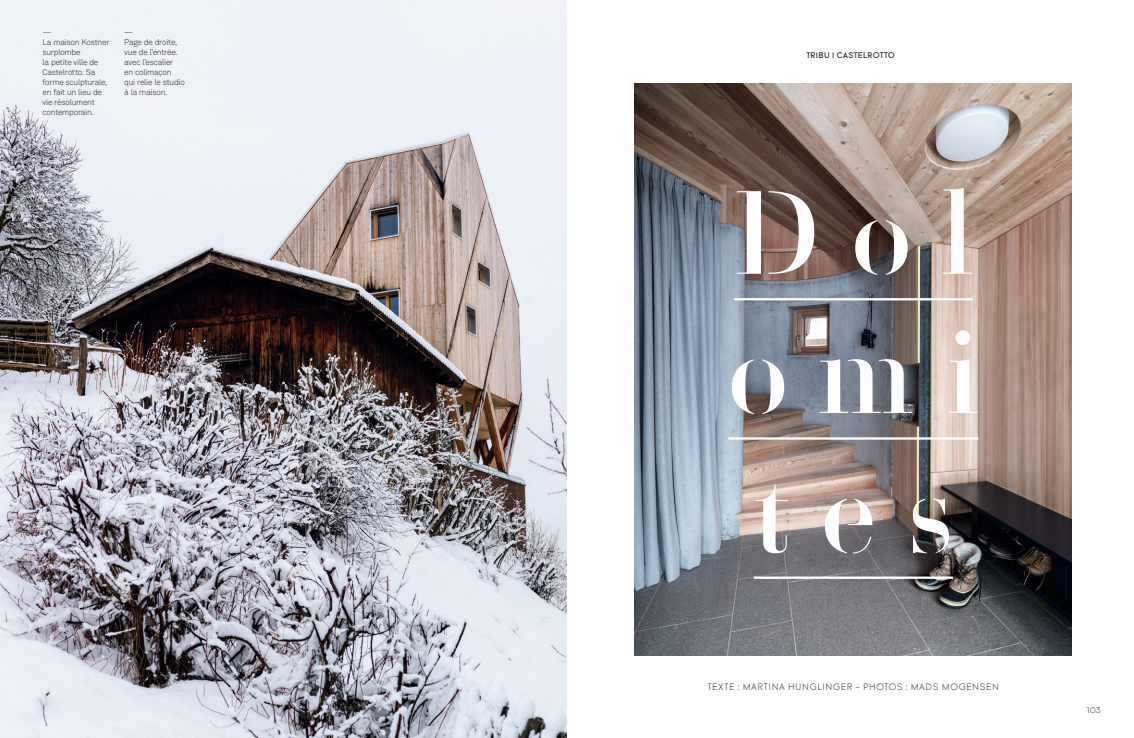
<style>
.page{position:relative;width:1134px;height:738px;background:#fff}
.page>*{position:absolute;margin:0;border:0;box-sizing:border-box;transform-origin:0 0}
._9_SIGNATURE{font:115.8px "Q Stencil";letter-spacing:.28em;color:#fff}
._4_BODY{font:300 9px "Tomica";letter-spacing:.07em;color:#231f20}
._9__LEGENDES___ENCAD{font:8.3px/10px "Akkurat Light Pro";letter-spacing:-.03em;color:#231f20}
.t1{font:8px "Tomica";letter-spacing:.04em;color:#231f20}
.t2{font:300 8px "Tomica";color:#231f20}
</style>
<div class="page">
<img style="left:0;top:0;width:567px;height:737px">
<img style="left:635px;top:83px;width:437px;height:571px">
<hr style="left:734px;top:298px;width:239px;height:2px;background:#fff">
<hr style="left:728px;top:437px;width:250px;height:2px;background:#fff">
<hr style="left:754px;top:576px;width:199px;height:2px;background:#fff">
<p class="_9__LEGENDES___ENCAD" style="left:43px;top:27px;width:11px">—</p>
<p class="_9__LEGENDES___ENCAD" style="left:43px;top:37px;width:68px">La maison Kostner surplombe<br>la petite ville de<br>Castelrotto. Sa forme sculpturale, en fait un lieu de vie résolument contemporain.</p>
<p class="_9__LEGENDES___ENCAD" style="left:124px;top:27px;width:11px">—</p>
<p class="_9__LEGENDES___ENCAD" style="left:124px;top:37px;width:62px">Page de droite, vue de l’entrée. avec l’escalier<br>en colimaçon<br>qui relie le studio à la maison.</p>
<p class="t1" style="left:43px;top:41px;width:90px">TRIBU | CASTELROTTO</p>
<p class="t1" style="left:806px;top:50px;width:90px">TRIBU | CASTELROTTO</p>
<p class="_9_SIGNATURE" style="left:734px;top:153px;width:240px">Dol</p>
<p class="_9_SIGNATURE" style="left:728px;top:292px;width:252px">omi</p>
<p class="_9_SIGNATURE" style="left:754px;top:431px;width:201px">tes</p>
<p class="_4_BODY" style="left:708px;top:680px;width:293px">TEXTE : MARTINA HUNGLINGER - PHOTOS : MADS MOGENSEN</p>
<p class="t2" style="left:1087px;top:704px;width:15px">103</p>
</div>
